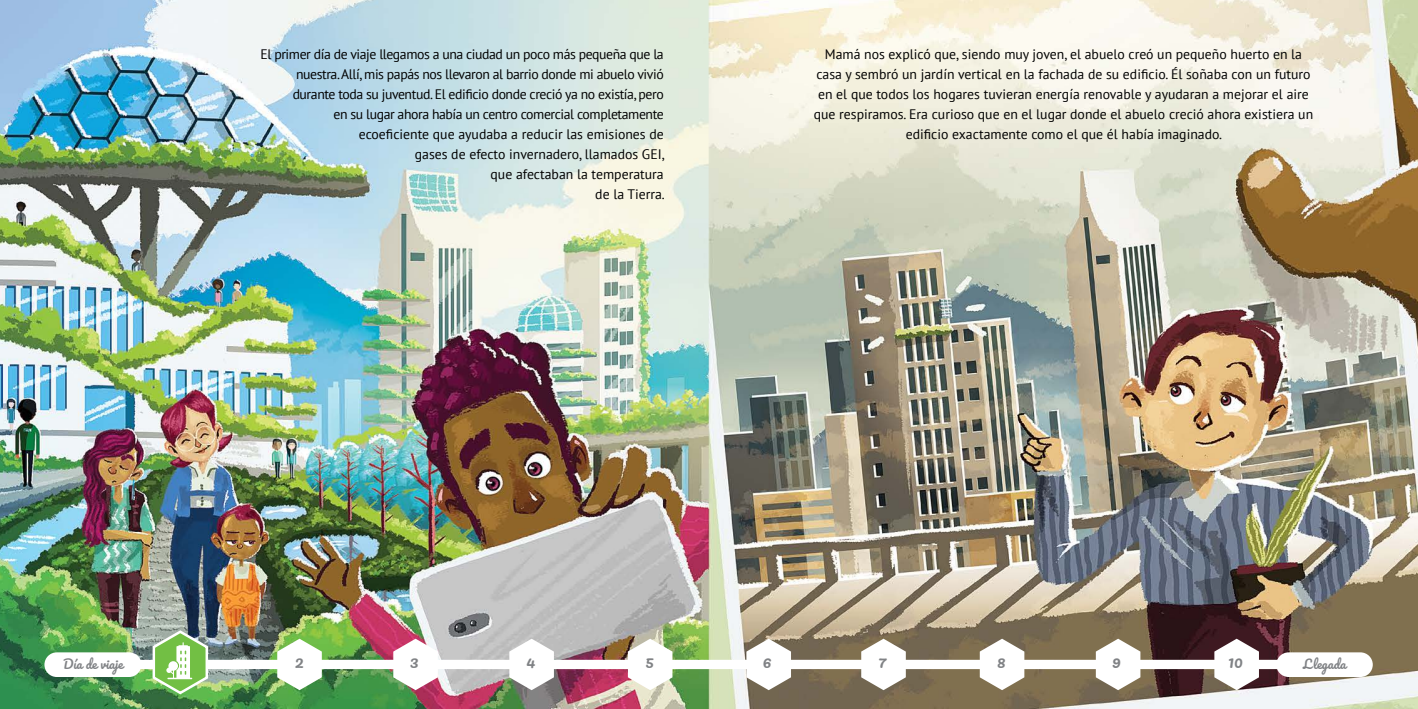
<style>
.page{position:relative;width:1418px;height:709px;background:#fff}
.page>*{position:absolute;margin:0;border:0;box-sizing:border-box;transform-origin:0 0}
.t1{font:16.25px "Pacifico";color:#808285}
.t2{font:13.75px/20px "PT Sans";letter-spacing:-.03em;color:#000;text-align:right}
.t3{font:13.75px/20px "PT Sans";color:#000;text-align:center}
.t4{font:12.5px "Pacifico";color:#808285}
</style>
<div class="page">
<img style="left:0;top:0;width:1417px;height:709px">
<img style="left:112px;top:638px;width:1188px;height:52px">
<div style="left:44px;top:652px;width:97px;height:25px;background:#fff;border-radius:12px"></div>
<div style="left:1276px;top:652px;width:96px;height:25px;background:#fff;border-radius:12px"></div>
<svg style="left:151px;top:629px;width:59px;height:66px"></svg>
<p class="t2" style="left:260px;top:44px;width:406px">El primer día de viaje llegamos a una ciudad un poco más pequeña que la nuestra. Allí, mis papás nos llevaron al barrio donde mi abuelo vivió durante toda su juventud. El edificio donde creció ya no existía, pero<br>en su lugar ahora había un centro comercial completamente<br>ecoeficiente que ayudaba a reducir las emisiones de<br>gases de efecto invernadero, llamados GEI,<br>que afectaban la temperatura<br>de la Tierra.</p>
<p class="t3" style="left:813px;top:44px;width:501px">Mamá nos explicó que, siendo muy joven, el abuelo creó un pequeño huerto en la casa y sembró un jardín vertical en la fachada de su edificio. Él soñaba con un futuro en el que todos los hogares tuvieran energía renovable y ayudaran a mejorar el aire que respiramos. Era curioso que en el lugar donde el abuelo creció ahora existiera un edificio exactamente como el que él había imaginado.</p>
<p class="t4" style="left:63px;top:657px;width:61px">Día de viaje</p>
<p class="t1" style="left:295px;top:653px;width:11px">2</p>
<p class="t1" style="left:410px;top:653px;width:10px">3</p>
<p class="t1" style="left:526px;top:653px;width:11px">4</p>
<p class="t1" style="left:645px;top:653px;width:10px">5</p>
<p class="t1" style="left:763px;top:653px;width:10px">6</p>
<p class="t1" style="left:878px;top:653px;width:10px">7</p>
<p class="t1" style="left:997px;top:653px;width:10px">8</p>
<p class="t1" style="left:1112px;top:653px;width:10px">9</p>
<p class="t1" style="left:1228px;top:653px;width:16px">10</p>
<p class="t4" style="left:1303px;top:657px;width:44px">Llegada</p>
</div>
